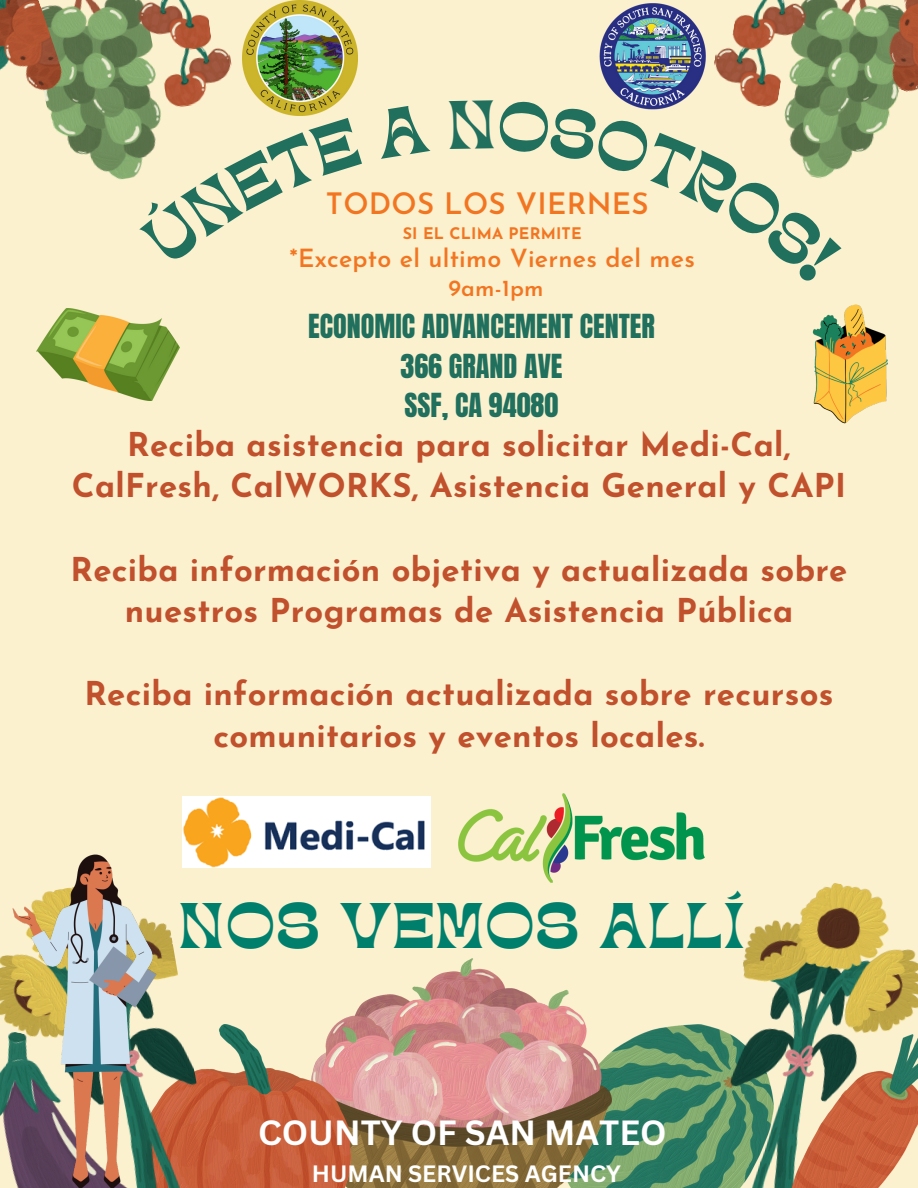
<style>
.page{position:relative;width:918px;height:1188px;background:#fcf1cf}
.page>*{position:absolute;margin:0;border:0;box-sizing:border-box;transform-origin:0 0}
.t1{font:45px "TANKINDRED Display";letter-spacing:.03em;color:#00806c}
.t2{font:700 34.05px "Canva Sans";color:#fff}
.t3{font:700 32.85px/41.7px "Josefin Sans";letter-spacing:.01em;color:#c1502d;text-align:center}
.t4{font:600 29.55px "Josefin Sans";letter-spacing:.01em;color:#f27622}
.t5{font:28.2px/39.3px "Anton";color:#20705d;text-align:center}
.t6{font:600 25.05px "Josefin Sans";letter-spacing:.01em;color:#f27622}
.t7{font:700 23.1px "Canva Sans";color:#fff}
.t8{font:600 23.1px "Josefin Sans";letter-spacing:.01em;color:#f27622}
.t9{font:700 15.9px "Josefin Sans";letter-spacing:.01em;color:#f27622}
</style>
<div class="page">
<img style="left:611px;top:1025px;width:98px;height:163px">
<img style="left:335px;top:958px;width:276px;height:230px">
<img style="left:214px;top:1025px;width:136px;height:163px">
<img style="left:709px;top:883px;width:209px;height:305px">
<img style="left:0;top:923px;width:214px;height:265px">
<img style="left:783px;top:1035px;width:135px;height:153px">
<img style="left:0;top:1030px;width:195px;height:158px">
<img style="left:46px;top:0;width:115px;height:180px">
<img style="left:789px;top:0;width:109px;height:167px">
<img style="left:0;top:0;width:66px;height:105px">
<img style="left:873px;top:0;width:45px;height:96px">
<img style="left:714px;top:48px;width:67px;height:51px">
<img style="left:156px;top:48px;width:76px;height:61px">
<img style="left:136px;top:0;width:76px;height:56px">
<img style="left:731px;top:0;width:78px;height:57px">
<img style="left:5px;top:854px;width:158px;height:334px">
<img style="left:243px;top:0;width:115px;height:115px">
<img style="left:599px;top:3px;width:107px;height:96px">
<img style="left:459px;top:793px;width:246px;height:89px">
<img style="left:812px;top:304px;width:76px;height:120px">
<img style="left:36px;top:309px;width:143px;height:91px">
<img style="left:183px;top:797px;width:247px;height:71px">
<svg style="left:130px;top:117px;width:31px;height:63px"></svg>
<svg style="left:621px;top:99px;width:221px;height:80px"></svg>
<p class="t4" style="left:326px;top:192px;width:324px">TODOS LOS VIERNES</p>
<p class="t9" style="left:403px;top:227px;width:181px">SI EL CLIMA PERMITE</p>
<p class="t6" style="left:289px;top:248px;width:407px">*Excepto el ultimo Viernes del mes</p>
<p class="t8" style="left:448px;top:279px;width:97px">9am-1pm</p>
<p class="t5" style="left:308px;top:307px;width:348px">ECONOMIC ADVANCEMENT CENTER<br>366 GRAND AVE<br>SSF, CA 94080</p>
<p class="t3" style="left:72px;top:427px;width:776px">Reciba asistencia para solicitar Medi-Cal,<br>CalFresh, CalWORKS, Asistencia General y CAPI</p>
<p class="t3" style="left:71px;top:552px;width:778px">Reciba información objetiva y actualizada sobre nuestros Programas de Asistencia Pública</p>
<p class="t3" style="left:84px;top:676px;width:751px">Reciba información actualizada sobre recursos comunitarios y eventos locales.</p>
<h1 class="t1" style="left:179px;top:900px;width:567px">NOS VEMOS ALLÍ</h1>
<p class="t2" style="left:258px;top:1108px;width:410px">COUNTY OF SAN MATEO</p>
<p class="t7" style="left:312px;top:1157px;width:311px">HUMAN SERVICES AGENCY</p>
</div>
